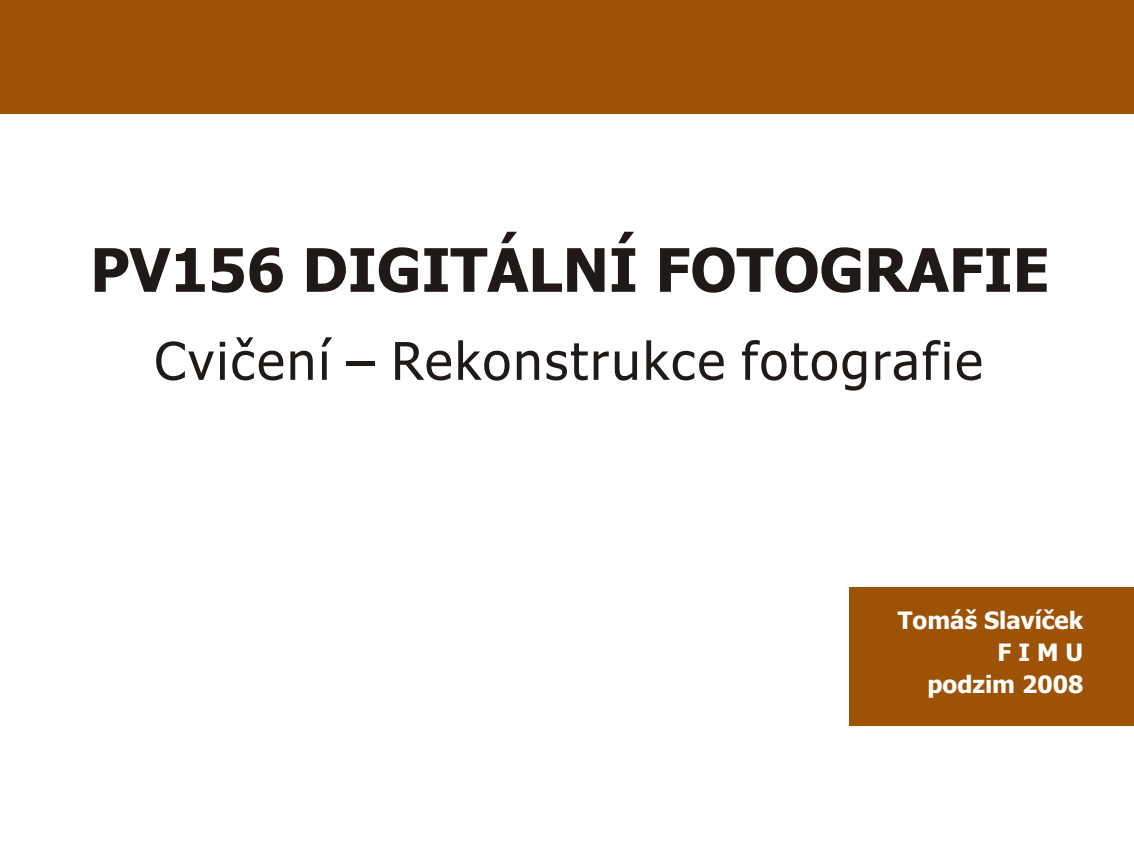
<style>
.page{position:relative;width:1134px;height:851px;background:#fff}
.page>*{position:absolute;margin:0;border:0;box-sizing:border-box;transform-origin:0 0}
.t1{font:700 60px "Tahoma";color:#1f1a17}
.t2{font:52px "Tahoma";letter-spacing:.045em;color:#1f1a17}
.t3{font:700 24px/31.9px "Tahoma";color:#fff;text-align:right}
</style>
<div class="page">
<div style="left:0;top:1px;width:1134px;height:113px;background:#9e5205"></div>
<div style="left:849px;top:587px;width:285px;height:139px;background:#9e5205"></div>
<p class="t1" style="left:90px;top:246px;width:961px">PV156 DIGITÁLNÍ FOTOGRAFIE</p>
<p class="t2" style="left:155px;top:340px;width:830px">Cvièení – Rekonstrukce fotografie</p>
<p class="t3" style="left:898px;top:607px;width:187px">Tomáš Slavíèek<br>F I M U<br>podzim 2008</p>
</div>
